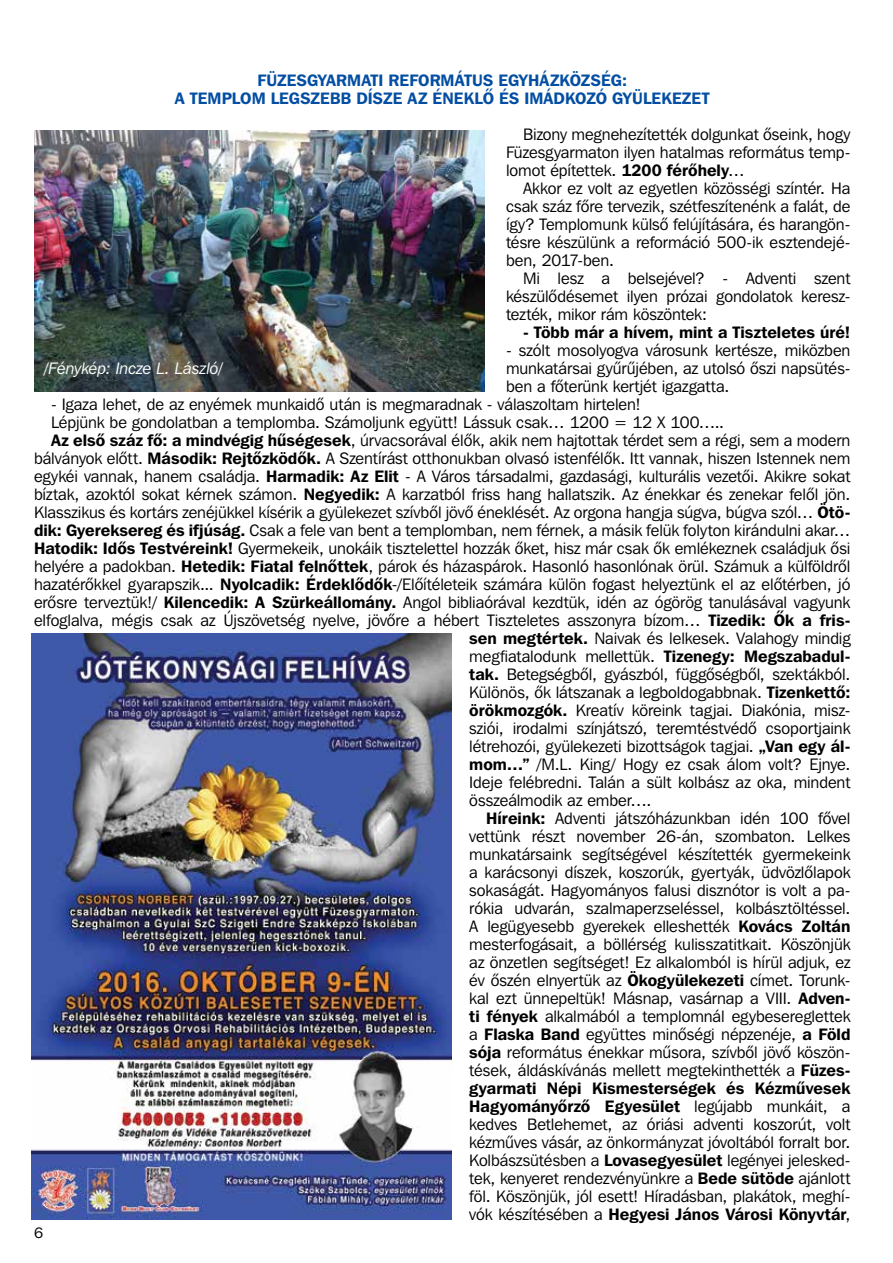
<style>
.page{position:relative;width:893px;height:1263px;background:#fff}
.page>*{position:absolute;margin:0;border:0;box-sizing:border-box;transform-origin:0 0}
.t1{font:16.5px/18px "Franklin Gothic Bk HU Book";letter-spacing:-.005em;color:#000;text-align:justify}
.t2{font:16.5px/18px "Franklin Gothic Demi HU Demi";letter-spacing:.005em;color:#000}
.t3{font:16.5px/18px "Franklin Gothic Demi HU Demi";letter-spacing:.005em;color:#034ea2;text-align:center}
.t4{font:italic 16.5px "Franklin Gothic Bk HU Book";letter-spacing:-.005em;color:#fff}
.t5{font:15px "Franklin Gothic Bk HU Book";color:#000}
.s1{font-family:"Franklin Gothic Demi HU Demi"}
.s2{font-family:"Franklin Gothic Bk HU Book"}
</style>
<div class="page">
<img style="left:31px;top:633px;width:420px;height:587px">
<img style="left:34px;top:131px;width:451px;height:261px">
<p class="t3" style="left:175px;top:71px;width:536px">Füzesgyarmati Református Egyházközség:<br>A templom legszebb dísze az éneklô és imádkozó gyülekezet</p>
<p class="t1" style="left:506px;top:125px;width:346px;text-indent:17px">Bizony megnehezítették dolgunkat ôseink, hogy Füzesgyarmaton ilyen hatalmas református temp&shy;lomot építettek. <span class="s1">1200 férôhely</span>…</p>
<p class="t1" style="left:506px;top:179px;width:346px;text-indent:17px">Akkor ez volt az egyetlen közösségi színtér. Ha csak száz fôre tervezik, szétfeszítenénk a falát, de így? Templomunk külsô felújítására, és harangön&shy;tésre készülünk a reformáció 500-ik esztendejé&shy;ben, 2017-ben.</p>
<p class="t1" style="left:506px;top:269px;width:346px;text-indent:17px">Mi lesz a belsejével? - Adventi szent készülôdésemet ilyen prózai gondolatok keresz&shy;tezték, mikor rám köszöntek:</p>
<p class="t2" style="left:523px;top:323px;width:329px">- Több már a hívem, mint a Tiszteletes úré!</p>
<p class="t1" style="left:506px;top:341px;width:346px">- szólt mosolyogva városunk kertésze, miközben munkatársai gyûrûjében, az utolsó ôszi napsütés&shy;ben a fôterünk kertjét igazgatta.</p>
<p class="t1" style="left:51px;top:395px;width:591px">- Igaza lehet, de az enyémek munkaidô után is megmaradnak - válaszoltam hirtelen!</p>
<p class="t1" style="left:51px;top:413px;width:675px">Lépjünk be gondolatban a templomba. Számoljunk együtt! Lássuk csak… 1200 = 12 X 100…..</p>
<p class="t1" style="left:51px;top:431px;width:801px"><span class="s1">Az elsô száz fô: a mindvégig hûségesek</span>, úrvacsorával élôk, akik nem hajtottak térdet sem a régi, sem a modern</p>
<p class="t1" style="left:34px;top:449px;width:818px">bálványok elôtt. <span class="s1">Második: Rejtôzködôk.</span> A Szentírást otthonukban olvasó istenfélôk. Itt vannak, hiszen Istennek nem</p>
<p class="t1" style="left:34px;top:467px;width:818px">egykéi vannak, hanem családja. <span class="s1">Harmadik: Az Elit</span> - A Város társadalmi, gazdasági, kulturális vezetôi. Akikre sokat</p>
<p class="t1" style="left:34px;top:485px;width:818px">bíztak, azoktól sokat kérnek számon. <span class="s1">Negyedik:</span> A karzatból friss hang hallatszik. Az énekkar és zenekar felôl jön.</p>
<p class="t1" style="left:34px;top:503px;width:818px">Klasszikus és kortárs zenéjükkel kísérik a gyülekezet szívbôl jövô éneklését. Az orgona hangja súgva, búgva szól… <span class="s1">Ötö-</span></p>
<p class="t1" style="left:34px;top:521px;width:818px"><span class="s1">dik: Gyereksereg és ifjúság.</span> Csak a fele van bent a templomban, nem férnek, a másik felük folyton kirándulni akar…</p>
<p class="t1" style="left:34px;top:539px;width:818px"><span class="s1">Hatodik: Idôs Testvéreink!</span> Gyermekeik, unokáik tisztelettel hozzák ôket, hisz már csak ôk emlékeznek családjuk ôsi</p>
<p class="t1" style="left:34px;top:557px;width:818px">helyére a padokban. <span class="s1">Hetedik: Fiatal felnôttek</span>, párok és házaspárok. Hasonló hasonlónak örül. Számuk a külföldrôl</p>
<p class="t1" style="left:34px;top:575px;width:818px">hazatérôkkel gyarapszik... <span class="s1">Nyolcadik: Érdeklôdôk</span>-/Elôítéleteik számára külön fogast helyeztünk el az elôtérben, jó</p>
<p class="t1" style="left:34px;top:593px;width:818px">erôsre terveztük!/ <span class="s1">Kilencedik: A Szürkeállomány.</span> Angol bibliaórával kezdtük, idén az ógörög tanulásával vagyunk</p>
<p class="t1" style="left:34px;top:611px;width:818px">elfoglalva, mégis csak az Újszövetség nyelve, jövôre a hébert Tiszteletes asszonyra bízom… <span class="s1">Tizedik: Ôk a fris-</span></p>
<p class="t1" style="left:469px;top:629px;width:383px"><span class="s1">sen megtértek.</span> Naivak és lelkesek. Valahogy mindig</p>
<p class="t1" style="left:469px;top:647px;width:383px">megfiatalodunk mellettük. <span class="s1">Tizenegy: Megszabadul-</span></p>
<p class="t1" style="left:469px;top:665px;width:383px"><span class="s1">tak.</span> Betegségbôl, gyászból, függôségbôl, szektákból.</p>
<p class="t1" style="left:469px;top:683px;width:383px">Különös, ôk látszanak a legboldogabbnak. <span class="s1">Tizenkettô:</span></p>
<p class="t1" style="left:469px;top:701px;width:383px"><span class="s1">örökmozgók.</span> Kreatív köreink tagjai. Diakónia, mis -</p>
<p class="t1" style="left:469px;top:719px;width:383px">sziói, irodalmi színjátszó, teremtéstvédô csoportjaink</p>
<p class="t1" style="left:469px;top:737px;width:383px">létrehozói, gyülekezeti bizottságok tagjai. <span class="s1">„Van egy ál-</span></p>
<p class="t1" style="left:469px;top:755px;width:383px"><span class="s1">mom…”</span> /M.L. King/ Hogy ez csak álom volt? Ejnye.</p>
<p class="t1" style="left:469px;top:773px;width:383px">Ideje felébredni. Talán a sült kolbász az oka, mindent</p>
<p class="t1" style="left:469px;top:791px;width:184px">összeálmodik az ember….</p>
<p class="t1" style="left:486px;top:809px;width:366px"><span class="s1">Híreink:</span> Adventi játszóházunkban idén 100 fôvel</p>
<p class="t1" style="left:469px;top:827px;width:383px">vettünk részt november 26-án, szombaton. Lelkes</p>
<p class="t1" style="left:469px;top:845px;width:383px">munkatársaink segítségével készítették gyermekeink</p>
<p class="t1" style="left:469px;top:863px;width:383px">a karácsonyi díszek, koszorúk, gyertyák, üdvözlôlapok</p>
<p class="t1" style="left:469px;top:881px;width:383px">sokaságát. Hagyományos falusi disznótor is volt a pa-</p>
<p class="t1" style="left:469px;top:899px;width:383px">rókia udvarán, szalmaperzseléssel, kolbásztöltéssel.</p>
<p class="t1" style="left:469px;top:917px;width:383px">A legügyesebb gyerekek elleshették <span class="s1">Kovács Zoltán</span></p>
<p class="t1" style="left:469px;top:935px;width:383px">mesterfogásait, a böllérség kulisszatitkait. Köszönjük</p>
<p class="t1" style="left:469px;top:953px;width:383px">az önzetlen segítséget! Ez alkalomból is hírül adjuk, ez</p>
<p class="t1" style="left:469px;top:971px;width:383px">év ôszén elnyertük az <span class="s1">Ökogyülekezeti</span> címet. Torunk-</p>
<p class="t1" style="left:469px;top:989px;width:383px">kal ezt ünnepeltük! Másnap, vasárnap a VIII. <span class="s1">Adven-</span></p>
<p class="t1" style="left:469px;top:1007px;width:383px"><span class="s1">ti fények</span> alkalmából a templomnál egybesereglettek</p>
<p class="t1" style="left:469px;top:1025px;width:383px">a <span class="s1">Flaska Band</span> együttes minôségi népzenéje, <span class="s1">a Föld</span></p>
<p class="t1" style="left:469px;top:1043px;width:383px"><span class="s1">sója</span> református énekkar mûsora, szívbôl jövô köszön-</p>
<p class="t1" style="left:469px;top:1061px;width:383px">tések, áldáskívánás mellett megtekinthették a <span class="s1">Füzes-</span></p>
<p class="t2" style="left:469px;top:1079px;width:383px">gyarmati Népi Kismesterségek és Kézmûvesek<br>Hagyományôrzô Egyesület <span class="s2">legújabb munkáit, a</span></p>
<p class="t1" style="left:469px;top:1115px;width:383px">kedves Betlehemet, az óriási adventi koszorút, volt kézmûves vásár, az önkormányzat jóvoltából forralt bor.<br>Kolbászsütésben a <span class="s1">Lovasegyesület</span> legényei jelesked&shy;tek, kenyeret rendezvényünkre a <span class="s1">Bede sütöde</span> ajánlott föl. Köszönjük, jól esett! Híradásban, plakátok, meghí-</p>
<p class="t2" style="left:469px;top:1205px;width:383px"><span class="s2">vók készítésében a</span> Hegyesi János Városi Könyvtár<span class="s2">,</span></p>
<p class="t4" style="left:44px;top:358px;width:180px">/Fénykép: Incze L. László/</p>
<p class="t5" style="left:34px;top:1223px;width:10px">6</p>
</div>
